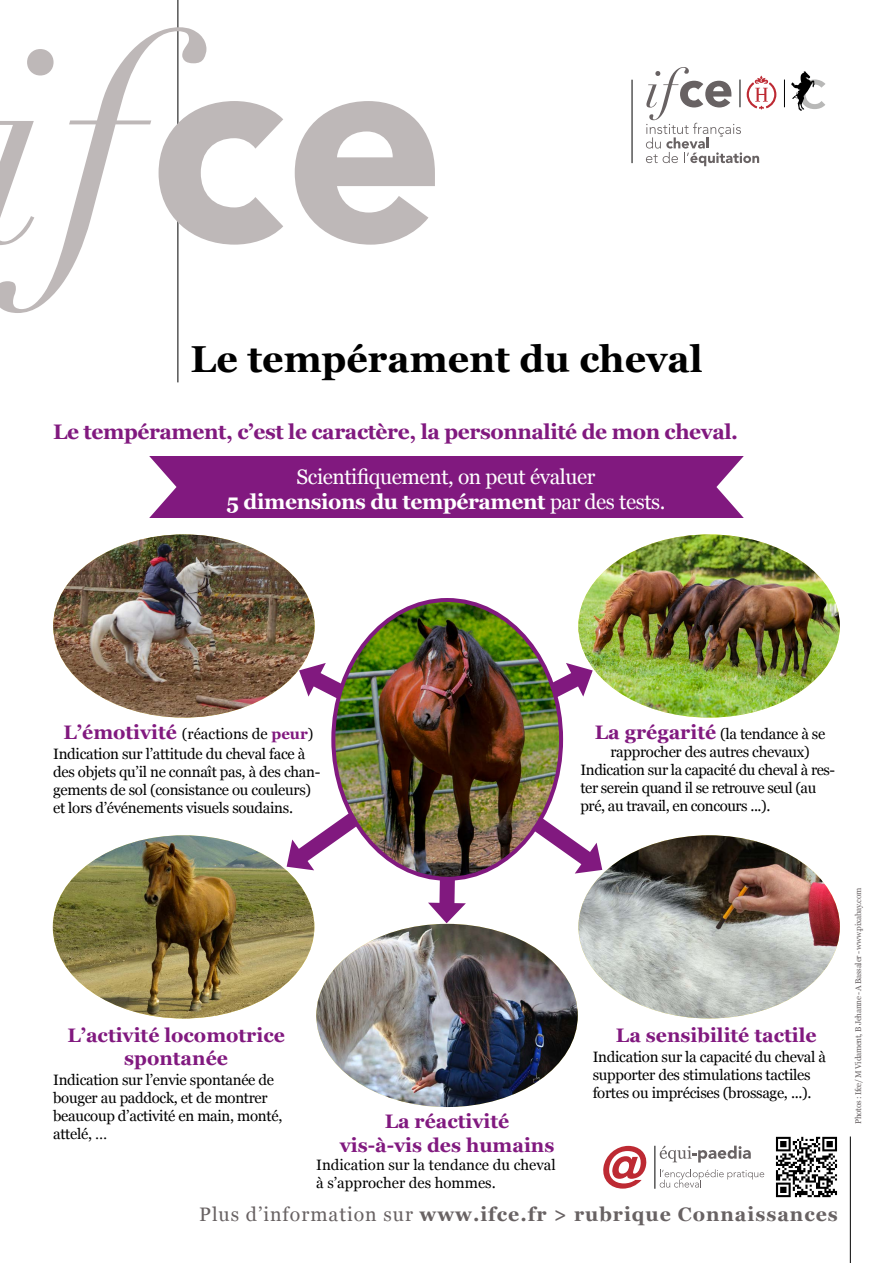
<style>
.page{position:relative;width:893px;height:1263px;background:#fff}
.page>*{position:absolute;margin:0;border:0;box-sizing:border-box;transform-origin:0 0}
.t1{font:700 37.5px "Georgia";color:#000}
.t2{font:21px/25.2px "Georgia";letter-spacing:-.02em;color:#fff;text-align:center}
.t3{font:700 21px "Georgia";letter-spacing:-.02em;color:#81197f}
.t4{font:700 19.5px/23.4px "Georgia";color:#81197f;text-align:center}
.t5{font:700 19.5px "Georgia";letter-spacing:.05em;color:#686263}
.t6{font:15px/18px "Georgia";letter-spacing:-.02em;color:#000}
.t7{font:15px/18px "Georgia";color:#000}
.t8{font:8.25px "Georgia";letter-spacing:-.04em;color:#686263}
.s1{font-weight:700}
.s2{font-weight:700;font-size:19.5px;color:#81197f}
.s3{font-weight:700;color:#81197f}
.s4{font-weight:400}
</style>
<div class="page">
<svg style="left:561px;top:831px;width:17px;height:43px"></svg>
<svg style="left:561px;top:663px;width:17px;height:79px"></svg>
<svg style="left:314px;top:824px;width:19px;height:33px"></svg>
<svg style="left:315px;top:663px;width:18px;height:54px"></svg>
<svg style="left:428px;top:879px;width:38px;height:45px"></svg>
<svg style="left:784px;top:80px;width:1px;height:27px"></svg>
<hr style="left:632px;top:80px;width:1px;height:83px;background:#000">
<svg style="left:791px;top:71px;width:34px;height:40px"></svg>
<svg style="left:646px;top:67px;width:130px;height:99px"></svg>
<img style="left:775px;top:1136px;width:63px;height:62px">
<svg style="left:660px;top:1169px;width:104px;height:18px"></svg>
<svg style="left:660px;top:1145px;width:91px;height:17px"></svg>
<hr style="left:655px;top:1146px;width:1px;height:43px;background:#000">
<svg style="left:603px;top:1146px;width:44px;height:42px"></svg>
<hr style="left:850px;top:1136px;width:1px;height:127px;background:#000">
<hr style="left:178px;top:0;width:1px;height:382px;background:#000">
<svg style="left:295px;top:101px;width:140px;height:144px"></svg>
<svg style="left:0;top:27px;width:206px;height:286px"></svg>
<svg style="left:159px;top:101px;width:124px;height:144px"></svg>
<img style="left:53px;top:835px;width:261px;height:183px">
<img style="left:578px;top:835px;width:262px;height:183px">
<img style="left:53px;top:534px;width:262px;height:184px">
<img style="left:316px;top:924px;width:262px;height:183px">
<img style="left:333px;top:600px;width:228px;height:279px">
<div style="left:149px;top:456px;width:594px;height:62px;background:#81197f"></div>
<svg style="left:149px;top:456px;width:28px;height:62px"></svg>
<svg style="left:716px;top:456px;width:28px;height:62px"></svg>
<img style="left:578px;top:534px;width:262px;height:184px">
<h1 class="t1" style="left:191px;top:335px;width:514px">Le tempérament du cheval</h1>
<h2 class="t3" style="left:53px;top:418px;width:686px">Le tempérament, c’est le caractère, la personnalité de mon cheval.</h2>
<h2 class="t2" style="left:227px;top:464px;width:440px">Scientifiquement, on peut évaluer<br><span class="s1">5 dimensions du tempérament</span> par des tests.</h2>
<p class="t6" style="left:53px;top:724px;width:262px;line-height:20.1px;text-indent:10px"><span class="s2">L’émotivité</span> (réactions de <span class="s3">peur</span>)<br>Indication sur l’attitude du cheval face à</p>
<p class="t6" style="left:53px;top:763px;width:269px">des objets qu’il ne connaît pas, à des chan&shy;gements de sol (consistance ou couleurs) et lors d’événements visuels soudains.</p>
<p class="t6" style="left:595px;top:725px;width:232px"><span class="s2">La grégarité</span> (la tendance à se</p>
<p class="t6" style="left:610px;top:743px;width:201px">rapprocher des autres chevaux)</p>
<p class="t6" style="left:580px;top:761px;width:256px">Indication sur la capacité du cheval à res-</p>
<p class="t6" style="left:580px;top:779px;width:237px">ter serein quand il se retrouve seul (au</p>
<p class="t6" style="left:580px;top:797px;width:191px">pré, au travail, en concours ...).</p>
<h3 class="t4" style="left:67px;top:1023px;width:219px">L’activité locomotrice spontanée</h3>
<p class="t6" style="left:53px;top:1071px;width:231px">Indication sur l’envie spontanée de bouger au paddock, et de montrer beaucoup d’activité en main, monté, attelé, …</p>
<h3 class="t4" style="left:340px;top:1110px;width:216px">La réactivité<br>vis-à-vis des humains</h3>
<p class="t7" style="left:316px;top:1156px;width:241px">Indication sur la tendance du cheval à s’approcher des hommes.</p>
<h3 class="t4" style="left:616px;top:1023px;width:202px">La sensibilité tactile</h3>
<p class="t6" style="left:593px;top:1048px;width:235px">Indication sur la capacité du cheval à supporter des stimulations tactiles fortes ou imprécises (brossage, ...).</p>
<h3 class="t5" style="left:199px;top:1202px;width:640px"><span class="s4">Plus d’information sur</span> www.ifce.fr &gt; rubrique Connaissances</h3>
<p class="t8" style="left:853px;top:1124px;width:238px;rotate:-90deg">Photos : Ifce/ M Vidament, B Jehanne - A Bassaler - www.pixabay.com</p>
</div>
